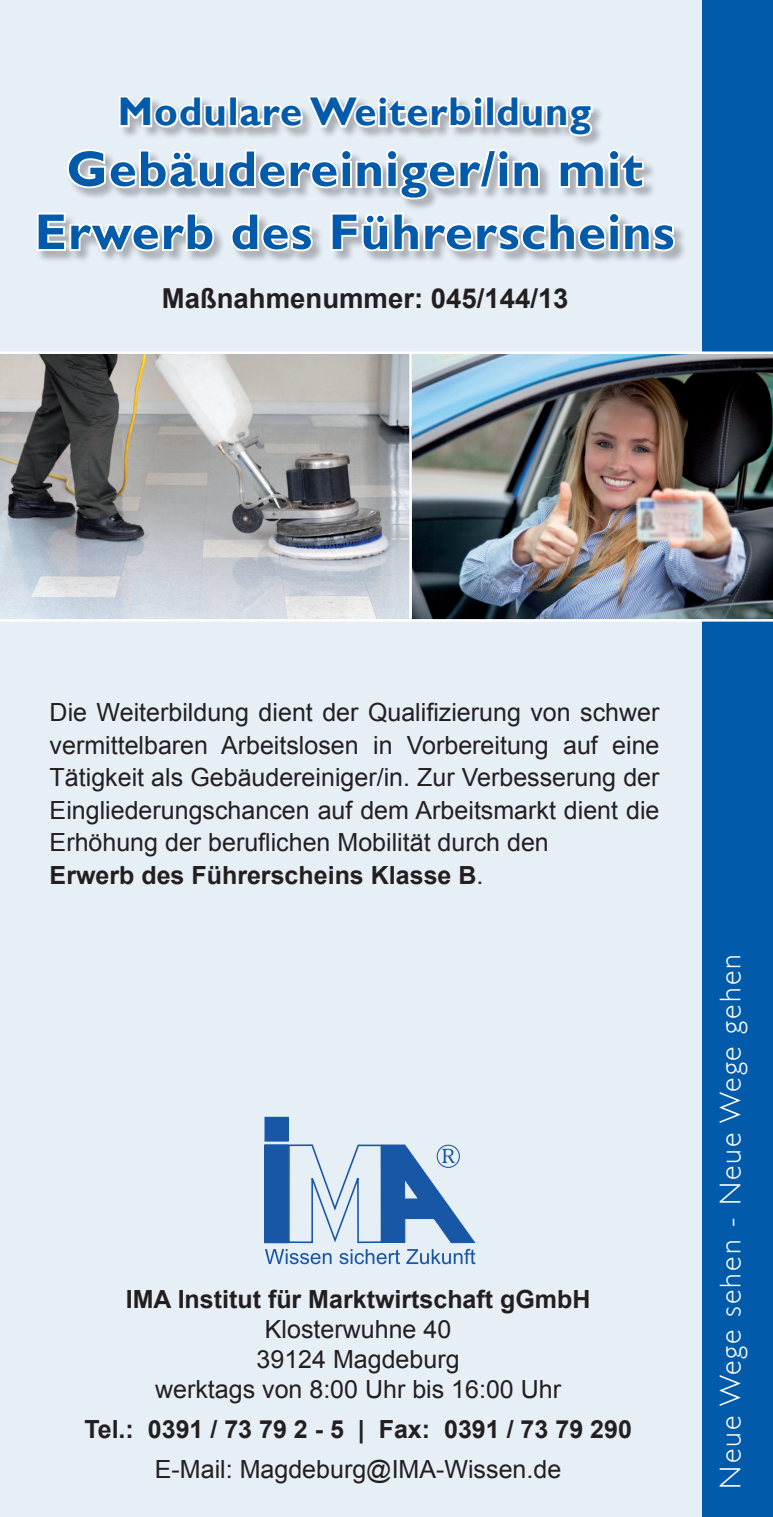
<style>
.page{position:relative;width:773px;height:1517px;background:#fff}
.page>*{position:absolute;margin:0;border:0;box-sizing:border-box;transform-origin:0 0}
.t1{font:700 50.5px/63px "Gill Sans";letter-spacing:.025em;color:#015aaa;text-align:center}
.t2{font:700 40px "Gill Sans";letter-spacing:.025em;color:#015aaa}
.t3{font:300 30px "Gill Sans";letter-spacing:.07em;color:#fff}
.t4{font:700 27.5px "Arial";color:#231f20}
.t5{font:25px/32.5px "Arial";color:#231f20;text-align:center}
.t6{font:700 25px "Arial";color:#231f20}
.s1{font-weight:700}
</style>
<div class="page">
<div style="left:0;top:0;width:772px;height:1517px;background:#e6eef6"></div>
<div style="left:702px;top:0;width:70px;height:1517px;background:#015aaa"></div>
<div style="left:264px;top:1144px;width:24px;height:99px;border:1px solid #1856a6"></div>
<div style="left:265px;top:1117px;width:23px;height:24px;background:#1856a6"></div>
<div style="left:264px;top:1116px;width:25px;height:25px;border:1px solid #1856a6"></div>
<svg style="left:265px;top:1144px;width:210px;height:120px"></svg>
<img style="left:0;top:354px;width:772px;height:265px">
<hr style="left:0;top:351px;width:772px;height:3px;background:#fff">
<hr style="left:0;top:619px;width:772px;height:2px;background:#fff">
<hr style="left:409px;top:352px;width:2px;height:266px;background:#fff">
<div style="left:37px;top:97px;width:650px;height:166px;background:#231f20;opacity:.3"></div>
<svg style="left:117px;top:96px;width:111px;height:34px"></svg>
<div style="left:228px;top:96px;width:10px;height:31px;border:4px solid #fff"></div>
<svg style="left:236px;top:96px;width:250px;height:35px"></svg>
<div style="left:485px;top:96px;width:10px;height:31px;border:4px solid #fff"></div>
<svg style="left:493px;top:96px;width:102px;height:43px"></svg>
<svg style="left:65px;top:146px;width:476px;height:56px"></svg>
<svg style="left:557px;top:146px;width:88px;height:45px"></svg>
<svg style="left:37px;top:211px;width:179px;height:43px"></svg>
<svg style="left:228px;top:211px;width:87px;height:43px"></svg>
<svg style="left:329px;top:209px;width:348px;height:45px"></svg>
<h2 class="t2" style="left:118px;top:88px;width:475px">Modulare Weiterbildung</h2>
<h1 class="t1" style="left:35px;top:137px;width:641px">Gebäudereiniger/in mit<br>Erwerb des Führerscheins</h1>
<p class="t4" style="left:162px;top:280px;width:408px">Maßnahmenummer: 045/144/13</p>
<p class="t5" style="left:50px;top:696px;width:611px;text-align:left">Die Weiterbildung dient der Qualifizierung von schwer vermittelbaren Arbeitslosen in Vorbereitung auf eine Tätigkeit als Gebäudereiniger/in. Zur Verbesserung der Eingliederungschancen auf dem Arbeitsmarkt dient die Erhöhung der beruflichen Mobilität durch den<br><span class="s1">Erwerb des Führerscheins Klasse B</span>.</p>
<p class="t6" style="left:126px;top:1283px;width:466px">IMA Institut für Marktwirtschaft gGmbH</p>
<p class="t5" style="left:155px;top:1314px;width:407px;line-height:30px">Klosterwuhne 40<br>39124 Magdeburg<br>werktags von 8:00 Uhr bis 16:00 Uhr</p>
<p class="t6" style="left:84px;top:1413px;width:549px">Tel.: 0391 / 73 79 2 - 5 | Fax: 0391 / 73 79 290</p>
<p class="t5" style="left:155px;top:1453px;width:408px">E-Mail: Magdeburg@IMA-Wissen.de</p>
<p class="t3" style="left:713px;top:1488px;width:536px;rotate:-90deg">Neue Wege sehen - Neue Wege gehen</p>
</div>
